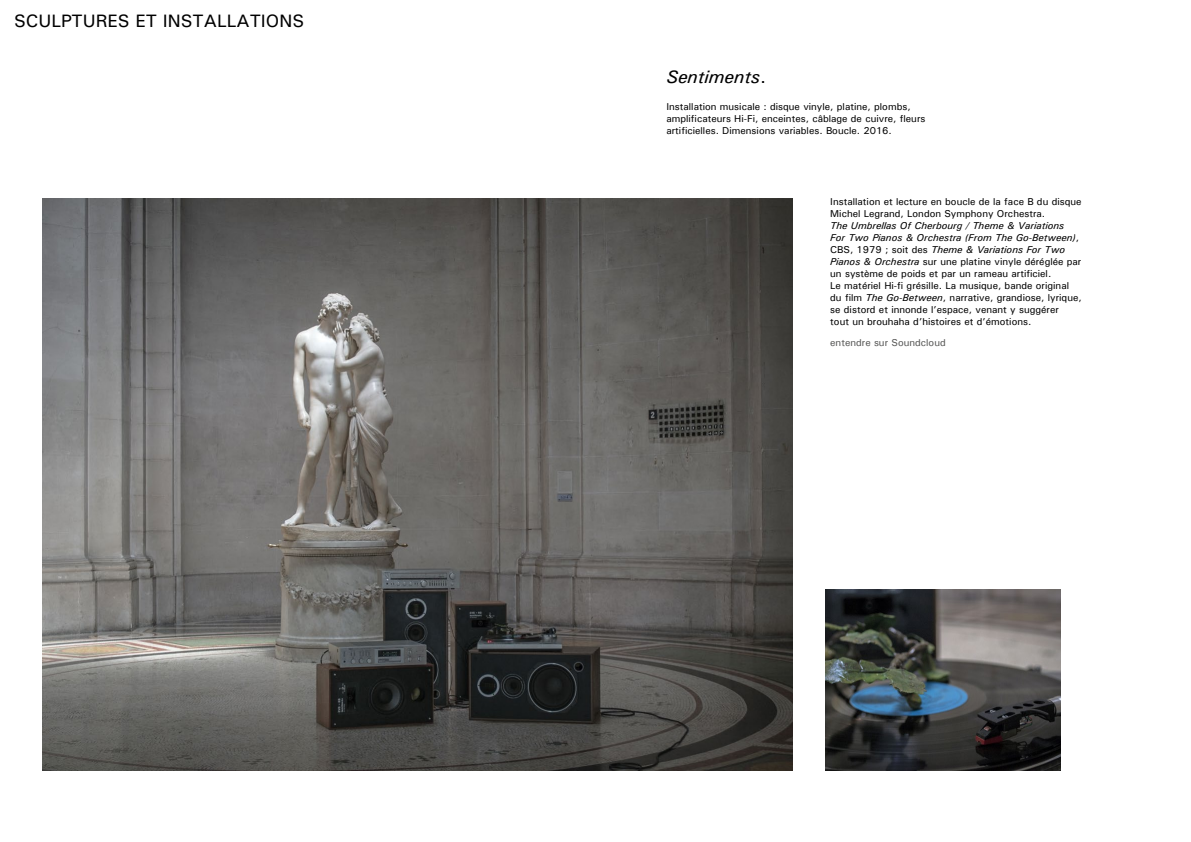
<style>
.page{position:relative;width:1191px;height:842px;background:#fff}
.page>*{position:absolute;margin:0;border:0;box-sizing:border-box;transform-origin:0 0}
.frank{font:500 18px "Univers";color:#000}
.frank-2{font:italic 500 18px "Univers";color:#000}
.frank-3{font:500 10px/12px "Univers";color:#000}
.t1{font:500 10px "Univers";color:#575756}
.s1{font-style:normal}
.s2{font-style:italic}
</style>
<div class="page">
<img style="left:43px;top:198px;width:750px;height:572px">
<img style="left:825px;top:589px;width:236px;height:181px">
<p class="frank" style="left:14px;top:9px;width:291px">SCULPTURES ET INSTALLATIONS</p>
<p class="frank-2" style="left:666px;top:65px;width:101px">Sentiments<span class="s1">.</span></p>
<p class="frank-3" style="left:666px;top:100px;width:261px">Installation musicale : disque vinyle, platine, plombs, amplificateurs Hi-Fi, enceintes, câblage de cuivre, fleurs artificielles. Dimensions variables. Boucle. 2016.</p>
<p class="frank-3" style="left:830px;top:196px;width:253px">Installation et lecture en boucle de la face B du disque Michel Legrand, London Symphony Orchestra.<br><span class="s2">The Umbrellas Of Cherbourg / Theme &amp; Variations<br>For Two Pianos &amp; Orchestra (From The Go-Between)</span>, CBS, 1979 ; soit des <span class="s2">Theme &amp; Variations For Two Pianos &amp; Orchestra</span> sur une platine vinyle déréglée par un système de poids et par un rameau artificiel.<br>Le matériel Hi-fi grésille. La musique, bande original du film <span class="s2">The Go-Between</span>, narrative, grandiose, lyrique, se distord et innonde l’espace, venant y suggérer<br>tout un brouhaha d’histoires et d’émotions.</p>
<p class="t1" style="left:830px;top:336px;width:117px">entendre sur Soundcloud</p>
</div>
